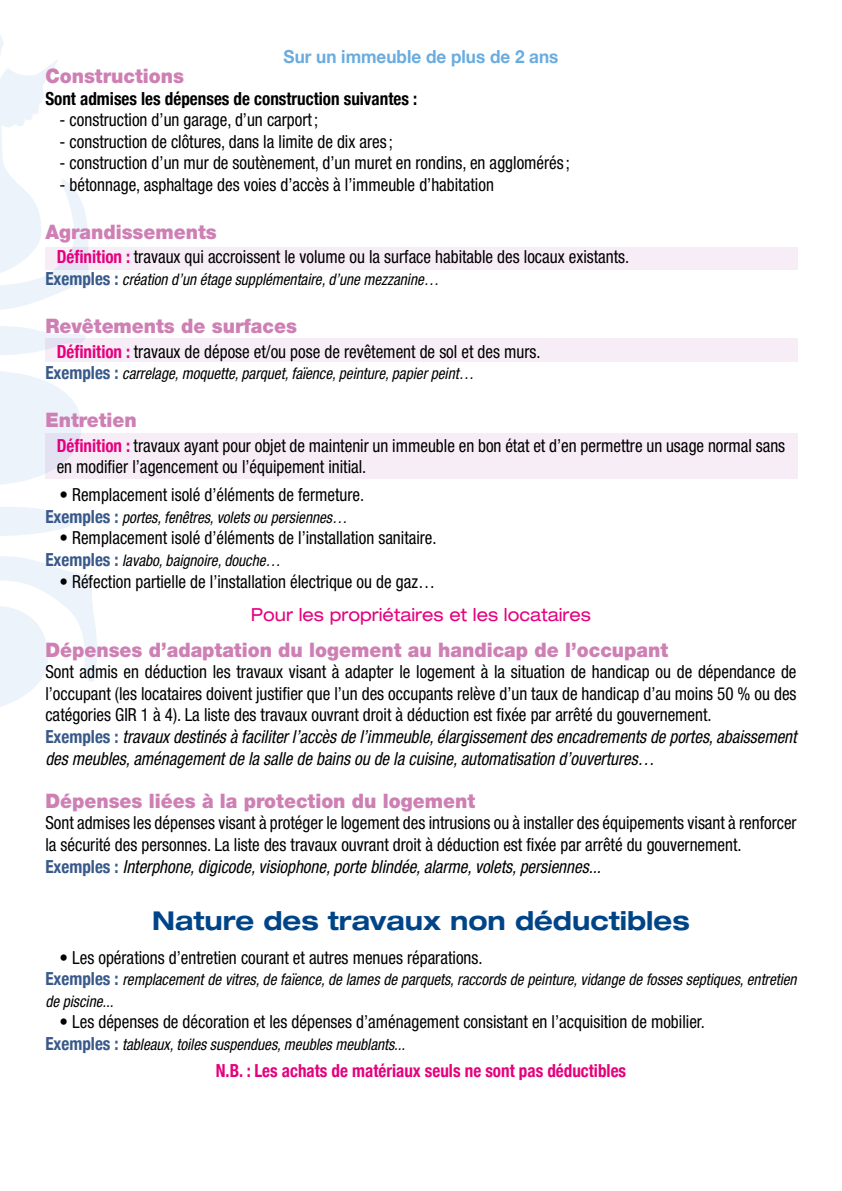
<style>
.page{position:relative;width:842px;height:1191px;background:#fff}
.page>*{position:absolute;margin:0;border:0;box-sizing:border-box;transform-origin:0 0}
.t1{font:700 expanded 26px "Helvetica Neue";color:#048;scale:.95 1}
.t2{font:900 20px "Helvetica Neue";color:#ce80b4;scale:.95 1}
.t3{font:condensed 18px/21.6px "Helvetica Neue";color:#000;scale:.95 1}
.t4{font:italic condensed 18px/21.6px "Helvetica Neue";color:#000;scale:.95 1}
.t5{font:700 condensed 18px "Helvetica Neue";color:#e6007d;scale:.95 1}
.t6{font:700 condensed 18px "Helvetica Neue";color:#000;scale:.95 1}
.t7{font:expanded 18px "Helvetica Neue";color:#e6007d;scale:.95 1}
.t8{font:700 18px "Helvetica Neue";color:#69acdf;scale:.95 1}
.t9{font:italic condensed 16px/21.6px "Helvetica Neue";color:#000;scale:.95 1}
.s1{font-weight:700;color:#e6007d}
.s2{font-weight:700;font-style:normal;font-size:18px;color:#38598a}
.s3{font-weight:700;font-style:normal;color:#38598a}
</style>
<div class="page">
<div style="left:45px;top:247px;width:753px;height:22px;background:#f7edf6"></div>
<div style="left:45px;top:338px;width:753px;height:24px;background:#f7edf6"></div>
<div style="left:45px;top:433px;width:753px;height:45px;background:#f7edf6"></div>
<svg style="left:0;top:371px;width:81px;height:114px"></svg>
<svg style="left:0;top:507px;width:83px;height:29px"></svg>
<svg style="left:0;top:556px;width:97px;height:151px"></svg>
<svg style="left:0;top:326px;width:85px;height:29px"></svg>
<svg style="left:0;top:35px;width:92px;height:275px"></svg>
<p class="t8" style="left:284px;top:42px;width:291px">Sur un immeuble de plus de 2 ans</p>
<p class="t2" style="left:45px;top:64px;width:147px">Constructions</p>
<p class="t6" style="left:45px;top:83px;width:393px">Sont admises les dépenses de construction suivantes :</p>
<p class="t3" style="left:60px;top:109px;width:274px">- construction d’un garage, d’un carport;</p>
<p class="t3" style="left:60px;top:130px;width:352px">- construction de clôtures, dans la limite de dix ares ;</p>
<p class="t3" style="left:60px;top:152px;width:539px">- construction d’un mur de soutènement, d’un muret en rondins, en agglomérés ;</p>
<p class="t3" style="left:60px;top:174px;width:459px">- bétonnage, asphaltage des voies d’accès à l’immeuble d’habitation</p>
<p class="t2" style="left:45px;top:220px;width:182px">Agrandissements</p>
<p class="t3" style="left:57px;top:246px;width:604px"><span class="s1">Définition :</span> travaux qui accroissent le volume ou la surface habitable des locaux existants.</p>
<p class="t9" style="left:45px;top:268px;width:416px"><span class="s2">Exemples :</span> création d’un étage supplémentaire, d’une mezzanine…</p>
<p class="t2" style="left:45px;top:314px;width:266px">Revêtements de surfaces</p>
<p class="t3" style="left:57px;top:340px;width:511px"><span class="s1">Définition :</span> travaux de dépose et/ou pose de revêtement de sol et des murs.</p>
<p class="t9" style="left:45px;top:362px;width:453px"><span class="s2">Exemples :</span> carrelage, moquette, parquet, faïence, peinture, papier peint…</p>
<p class="t2" style="left:45px;top:408px;width:98px">Entretien</p>
<p class="t3" style="left:57px;top:434px;width:768px"><span class="s1">Définition :</span> travaux ayant pour objet de maintenir un immeuble en bon état et d’en permettre un usage normal sans en modifier l’agencement ou l’équipement initial.</p>
<p class="t3" style="left:60px;top:484px;width:322px">• Remplacement isolé d’éléments de fermeture.</p>
<p class="t9" style="left:45px;top:506px;width:319px"><span class="s2">Exemples :</span> portes, fenêtres, volets ou persiennes…</p>
<p class="t3" style="left:60px;top:527px;width:398px">• Remplacement isolé d’éléments de l’installation sanitaire.</p>
<p class="t9" style="left:45px;top:549px;width:249px"><span class="s2">Exemples :</span> lavabo, baignoire, douche…</p>
<p class="t3" style="left:60px;top:570px;width:397px">• Réfection partielle de l’installation électrique ou de gaz…</p>
<p class="t7" style="left:251px;top:604px;width:359px">Pour les propriétaires et les locataires</p>
<p class="t2" style="left:45px;top:637px;width:657px">Dépenses d’adaptation du logement au handicap de l’occupant</p>
<p class="t3" style="left:45px;top:661px;width:792px;text-align:justify">Sont admis en déduction les travaux visant à adapter le logement à la situation de handicap ou de dépendance de l’occupant (les locataires doivent justifier que l’un des occupants relève d’un taux de handicap d’au moins 50 % ou des catégories GIR 1 à 4). La liste des travaux ouvrant droit à déduction est fixée par arrêté du gouvernement.</p>
<p class="t4" style="left:45px;top:725px;width:792px"><span class="s3">Exemples :</span> travaux destinés à faciliter l’accès de l’immeuble, élargissement des encadrements de portes, abaissement des meubles, aménagement de la salle de bains ou de la cuisine, automatisation d’ouvertures…</p>
<p class="t2" style="left:45px;top:788px;width:454px">Dépenses liées à la protection du logement</p>
<p class="t3" style="left:45px;top:812px;width:792px">Sont admises les dépenses visant à protéger le logement des intrusions ou à installer des équipements visant à renforcer la sécurité des personnes. La liste des travaux ouvrant droit à déduction est fixée par arrêté du gouvernement.</p>
<p class="t4" style="left:45px;top:855px;width:586px"><span class="s3">Exemples :</span> Interphone, digicode, visiophone, porte blindée, alarme, volets, persiennes...</p>
<p class="t1" style="left:152px;top:904px;width:567px">Nature des travaux non déductibles</p>
<p class="t3" style="left:60px;top:946px;width:447px">• Les opérations d’entretien courant et autres menues réparations.</p>
<p class="t9" style="left:45px;top:968px;width:792px"><span class="s2">Exemples :</span> remplacement de vitres, de faïence, de lames de parquets, raccords de peinture, vidange de fosses septiques, entretien de piscine...</p>
<p class="t3" style="left:60px;top:1011px;width:681px">• Les dépenses de décoration et les dépenses d’aménagement consistant en l’acquisition de mobilier.</p>
<p class="t9" style="left:45px;top:1033px;width:380px"><span class="s2">Exemples :</span> tableaux, toiles suspendues, meubles meublants...</p>
<p class="t5" style="left:216px;top:1055px;width:433px">N.B. : Les achats de matériaux seuls ne sont pas déductibles</p>
</div>
